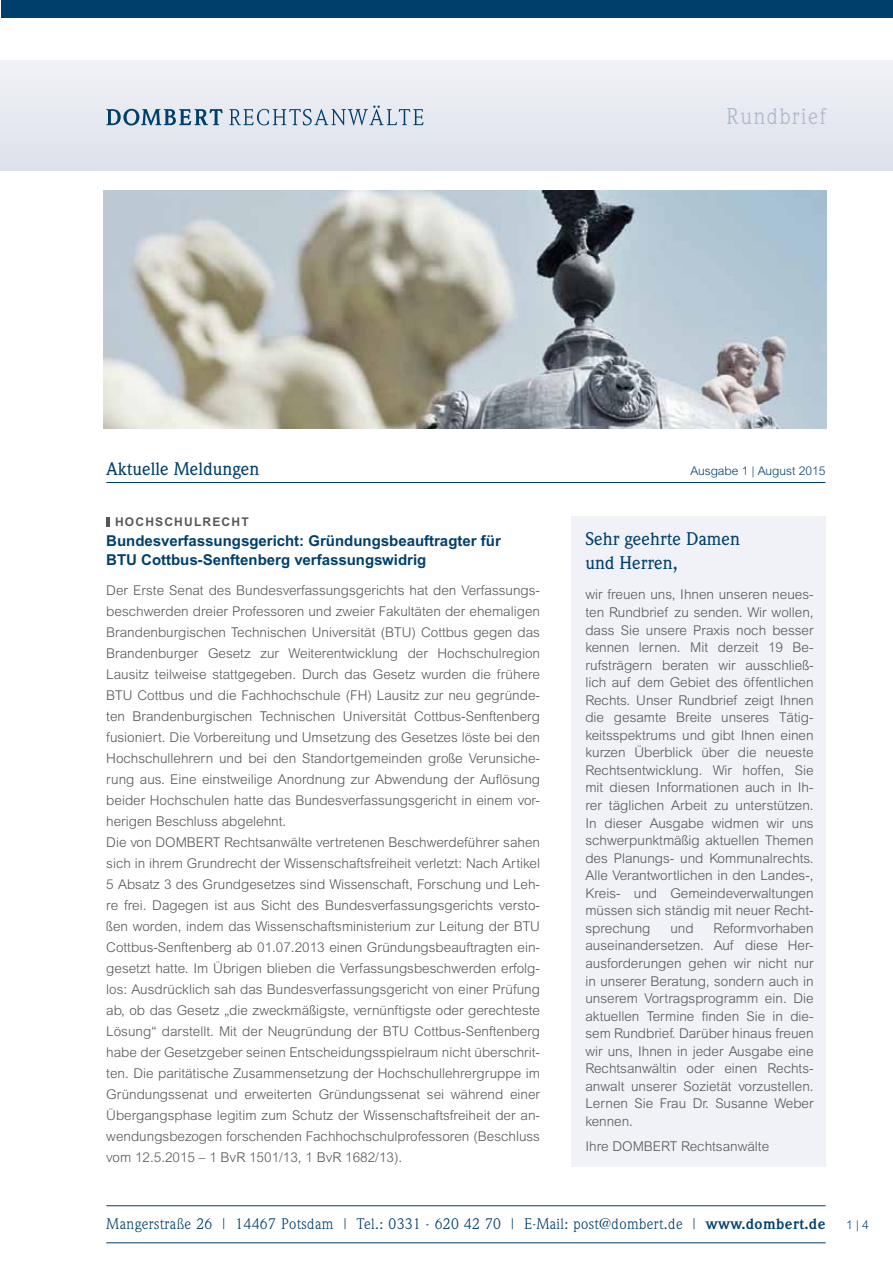
<style>
.page{position:relative;width:893px;height:1263px;background:#fff}
.page>*{position:absolute;margin:0;border:0;box-sizing:border-box;transform-origin:0 0}
.t1{font:22.5px "Weidemann";letter-spacing:.07em;color:#adb8cd}
.t2{font:500 18px/24px "Weidemann";color:#003f6b}
.t3{font:700 15px/19.5px "Arial";color:#003f6b}
.t4{font:15px "Weidemann";letter-spacing:.025em;color:#003f6b}
.t5{font:300 13.5px/17.5px "Arial";color:#565656;text-align:justify}
.t6{font:300 12px "Arial";color:#003f6b}
.t7{font:700 12px "Arial";letter-spacing:.1em;color:#565656}
.s1{font-weight:700}
</style>
<div class="page">
<div style="left:1px;top:60px;width:891px;height:111px;background:#e7e9f1"></div>
<div style="left:1px;top:0;width:891px;height:17px;background:#003f6b"></div>
<svg style="left:106px;top:109px;width:117px;height:17px"></svg>
<svg style="left:229px;top:106px;width:194px;height:19px"></svg>
<hr style="left:106px;top:1242px;width:720px;height:1px;background:#003f6b">
<hr style="left:106px;top:1205px;width:720px;height:1px;background:#003f6b">
<div style="left:571px;top:517px;width:255px;height:650px;background:#f0f2f7"></div>
<svg style="left:106px;top:517px;width:3px;height:9px"></svg>
<img style="left:103px;top:191px;width:723px;height:238px">
<hr style="left:106px;top:482px;width:720px;height:1px;background:#003f6b">
<h1 class="t1" style="left:726px;top:103px;width:101px">Rundbrief</h1>
<h2 class="t2" style="left:106px;top:456px;width:155px">Aktuelle Meldungen</h2>
<p class="t6" style="left:690px;top:464px;width:137px">Ausgabe 1 | August 2015</p>
<p class="t7" style="left:115px;top:515px;width:135px">HOCHSCHULRECHT</p>
<p class="t3" style="left:106px;top:530px;width:396px">Bundesverfassungsgericht: Gründungsbeauftragter für<br>BTU Cottbus-Senftenberg verfassungswidrig</p>
<p class="t5" style="left:106px;top:579px;width:435px;line-height:21px;text-align:left">Der Erste Senat des Bundesverfassungsgerichts hat den Verfassungs&shy;beschwerden dreier Professoren und zweier Fakultäten der ehemaligen Brandenburgischen Technischen Universität (BTU) Cottbus gegen das Brandenburger Gesetz zur Weiterentwicklung der Hochschulregion Lausitz teilweise stattgegeben. Durch das Gesetz wurden die frühere BTU Cottbus und die Fachhochschule (FH) Lausitz zur neu gegründe&shy;ten Brandenburgischen Technischen Universität Cottbus-Senftenberg fusioniert. Die Vorbereitung und Umsetzung des Gesetzes löste bei den Hochschullehrern und bei den Standortgemeinden große Verunsiche&shy;rung aus. Eine einstweilige Anordnung zur Abwendung der Auflösung beider Hochschulen hatte das Bundesverfassungsgericht in einem vor&shy;herigen Beschluss abgelehnt.<br>Die von DOMBERT Rechtsanwälte vertretenen Beschwerdeführer sahen sich in ihrem Grundrecht der Wissenschaftsfreiheit verletzt: Nach Artikel 5 Absatz 3 des Grundgesetzes sind Wissenschaft, Forschung und Leh&shy;re frei. Dagegen ist aus Sicht des Bundesverfassungsgerichts versto&shy;ßen worden, indem das Wissenschaftsministerium zur Leitung der BTU Cottbus-Senftenberg ab 01.07.2013 einen Gründungsbeauftragten ein&shy;gesetzt hatte. Im Übrigen blieben die Verfassungsbeschwerden erfolg&shy;los: Ausdrücklich sah das Bundesverfassungsgericht von einer Prüfung ab, ob das Gesetz „die zweckmäßigste, vernünftigste oder gerechteste Lösung“ darstellt. Mit der Neugründung der BTU Cottbus-Senftenberg habe der Gesetzgeber seinen Entscheidungsspielraum nicht überschrit&shy;ten. Die paritätische Zusammensetzung der Hochschullehrergruppe im Gründungssenat und erweiterten Gründungssenat sei während einer Übergangsphase legitim zum Schutz der Wissenschaftsfreiheit der an&shy;wendungsbezogen forschenden Fachhochschulprofessoren (Beschluss vom 12.5.2015 – 1 BvR 1501/13, 1 BvR 1682/13).</p>
<h2 class="t2" style="left:585px;top:527px;width:156px">Sehr geehrte Damen und Herren,</h2>
<p class="t5" style="left:585px;top:586px;width:230px">wir freuen uns, Ihnen unseren neues&shy;ten Rundbrief zu senden. Wir wollen, dass Sie unsere Praxis noch besser kennen lernen. Mit derzeit 19 Be&shy;rufsträgern beraten wir ausschließ&shy;lich auf dem Gebiet des öffentlichen Rechts. Unser Rundbrief zeigt Ihnen die gesamte Breite unseres Tätig&shy;keitsspektrums und gibt Ihnen einen kurzen Überblick über die neueste Rechtsentwicklung. Wir hoffen, Sie mit diesen Informationen auch in Ih&shy;rer täglichen Arbeit zu unterstützen.<br>In dieser Ausgabe widmen wir uns schwerpunktmäßig aktuellen Themen des Planungs- und Kommunalrechts.<br>Alle Verantwortlichen in den Landes-, Kreis- und Gemeindeverwaltungen müssen sich ständig mit neuer Recht&shy;sprechung</p>
<p class="t5" style="left:585px;top:919px;width:230px;text-indent:128px">Reformvorhaben auseinandersetzen. Auf diese Her&shy;ausforderungen gehen wir nicht nur in unserer Beratung, sondern auch in unserem Vortragsprogramm ein. Die aktuellen Termine finden Sie in die&shy;sem Rundbrief. Darüber hinaus freuen wir uns, Ihnen in jeder Ausgabe eine Rechtsanwältin oder einen Rechts&shy;anwalt unserer Sozietät vorzustellen.<br>Lernen Sie Frau Dr. Susanne Weber kennen.</p>
<p class="t5" style="left:585px;top:1138px;width:185px">Ihre DOMBERT Rechtsanwälte</p>
<p class="t5" style="left:670px;top:919px;width:25px">und</p>
<p class="t4" style="left:106px;top:1215px;width:721px">Mangerstraße 26 | 14467 Potsdam | Tel.: 0331 - 620 42 70 | E-Mail: post@dombert.de | <span class="s1">www.dombert.de</span></p>
<p class="t6" style="left:846px;top:1218px;width:24px">1 | 4</p>
</div>
